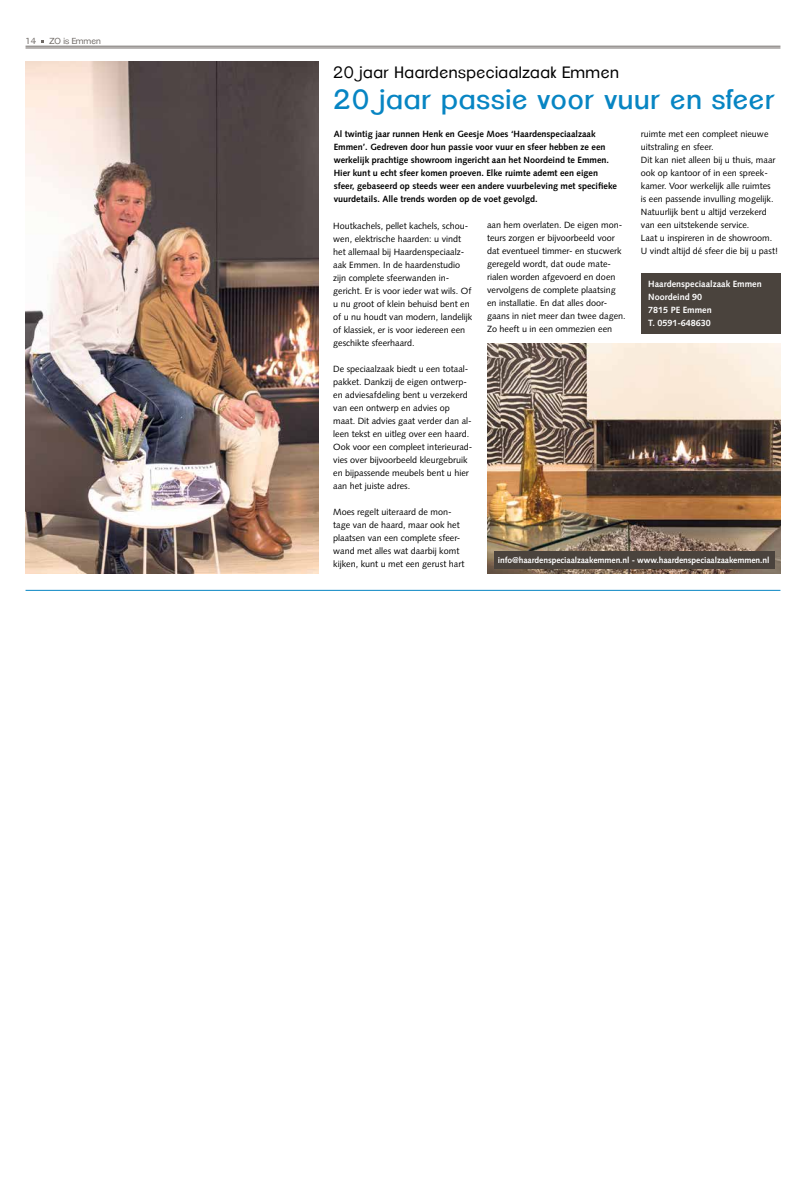
<style>
.page{position:relative;width:806px;height:1180px;background:#fff}
.page>*{position:absolute;margin:0;border:0;box-sizing:border-box;transform-origin:0 0}
.t1{font:27px "Clemente P Dai";letter-spacing:.03em;color:#0785c3}
.t2{font:16px "Clemente P Dag";letter-spacing:.03em;color:#000}
.t3{font:9px/13px "Syntax";color:#000}
.t4{font:700 9px/13px "Syntax";color:#000}
.t5{font:700 9px/13px "Syntax";color:#fff}
.t6{font:700 8.5px "Syntax";letter-spacing:-.01em;color:#fff}
.t7{font:8.5px "Clemente P Dag";color:#6f6a66}
</style>
<div class="page">
<hr style="left:26px;top:590px;width:754px;height:1px;background:#0785c3">
<div style="left:640px;top:273px;width:140px;height:61px;background:#4a433d"></div>
<hr style="left:26px;top:46px;width:754px;height:1px;background:#6f6a66">
<hr style="left:26px;top:48px;width:754px;height:1px;background:#6f6a66">
<img style="left:487px;top:343px;width:293px;height:230px">
<img style="left:26px;top:62px;width:292px;height:511px">
<div style="left:493px;top:551px;width:280px;height:18px;background:#4a433d"></div>
<p class="t7" style="left:26px;top:36px;width:12px">14</p>
<p class="t7" style="left:49px;top:36px;width:53px">ZO is Emmen</p>
<h2 class="t2" style="left:333px;top:63px;width:287px">20 jaar Haardenspeciaalzaak Emmen</h2>
<h1 class="t1" style="left:333px;top:83px;width:443px">20 jaar passie voor vuur en sfeer</h1>
<p class="t4" style="left:333px;top:128px;width:284px">Al twintig jaar runnen Henk en Geesje Moes ‘Haardenspeciaalzaak Emmen’. Gedreven door hun passie voor vuur en sfeer hebben ze een werkelijk prachtige showroom ingericht aan het Noordeind te Emmen.<br>Hier kunt u echt sfeer komen proeven. Elke ruimte ademt een eigen sfeer, gebaseerd op steeds weer een andere vuurbeleving met specifieke vuurdetails. Alle trends worden op de voet gevolgd.</p>
<p class="t3" style="left:640px;top:128px;width:139px">ruimte met een compleet nieuwe uitstraling en sfeer.<br>Dit kan niet alleen bij u thuis, maar ook op kantoor of in een spreek&shy;kamer. Voor werkelijk alle ruimtes is een passende invulling mogelijk.<br>Natuurlijk bent u altijd verzekerd van een uitstekende service.<br>Laat u inspireren in de showroom.<br>U vindt altijd dé sfeer die bij u past!</p>
<p class="t3" style="left:486px;top:219px;width:140px">aan hem overlaten. De eigen mon&shy;teurs zorgen er bijvoorbeeld voor dat eventueel timmer- en stucwerk geregeld wordt, dat oude mate&shy;rialen worden afgevoerd en doen vervolgens de complete plaatsing en installatie. En dat alles door&shy;gaans in niet meer dan twee dagen.<br>Zo heeft u in een ommezien een</p>
<p class="t3" style="left:333px;top:219px;width:141px">Houtkachels, pellet kachels, schou&shy;wen, elektrische haarden: u vindt het allemaal bij Haardenspeciaalz&shy;aak Emmen. In de haardenstudio zijn complete sfeerwanden in&shy;gericht. Er is voor ieder wat wils. Of u nu groot of klein behuisd bent en of u nu houdt van modern, landelijk of klassiek, er is voor iedereen een geschikte sfeerhaard.</p>
<p class="t3" style="left:333px;top:362px;width:141px">De speciaalzaak biedt u een totaal&shy;pakket. Dankzij de eigen ontwerp&shy;en adviesafdeling bent u verzekerd van een ontwerp en advies op maat. Dit advies gaat verder dan al&shy;leen tekst en uitleg over een haard.<br>Ook voor een compleet interieurad&shy;vies over bijvoorbeeld kleurgebruik en bijpassende meubels bent u hier aan het juiste adres.</p>
<p class="t3" style="left:333px;top:505px;width:133px">Moes regelt uiteraard de mon&shy;tage van de haard, maar ook het plaatsen van een complete sfeer&shy;wand met alles wat daarbij komt kijken, kunt u met een gerust hart</p>
<p class="t5" style="left:647px;top:277px;width:115px">Haardenspeciaalzaak Emmen<br>Noordeind 90<br>7815 PE Emmen<br>T. 0591-648630</p>
<p class="t6" style="left:497px;top:554px;width:273px">info@haardenspeciaalzaakemmen.nl - www.haardenspeciaalzaakemmen.nl</p>
</div>
